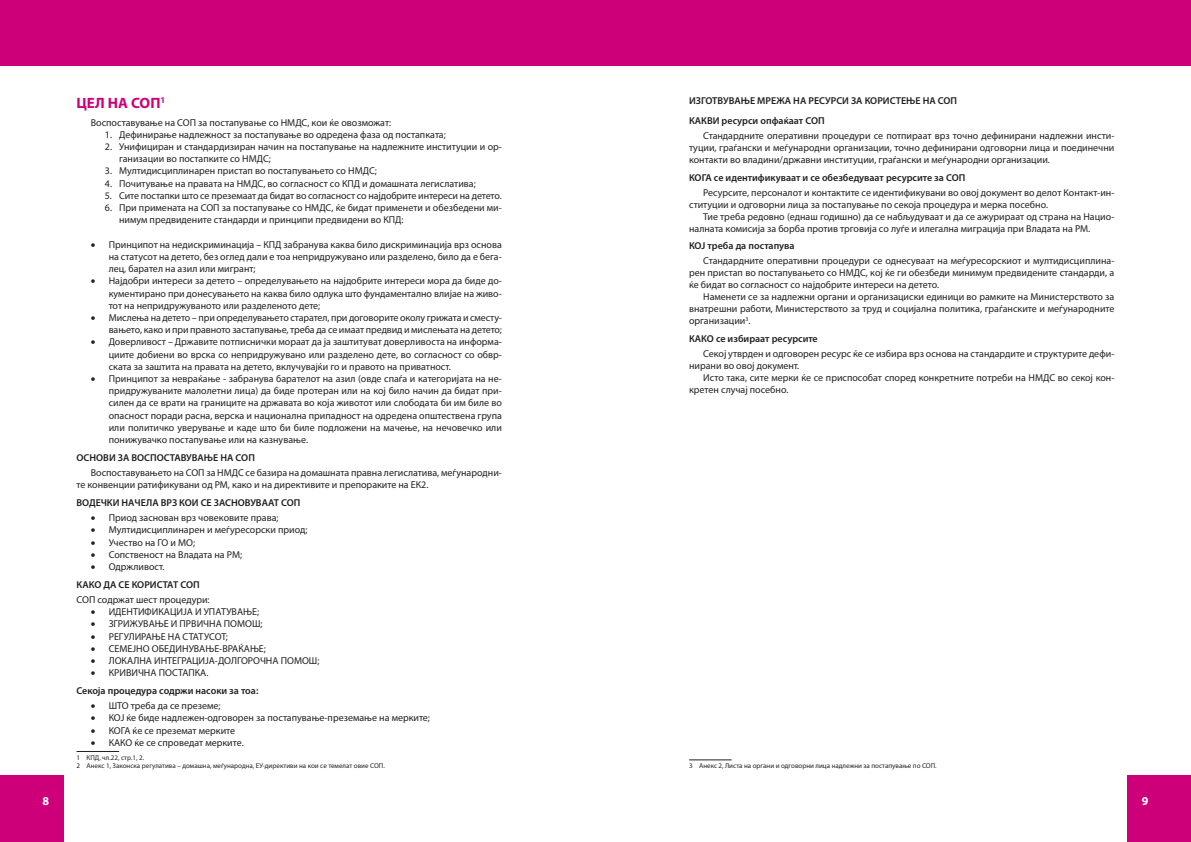
<style>
.page{position:relative;width:1191px;height:842px;background:#fff}
.page>*{position:absolute;margin:0;border:0;box-sizing:border-box;transform-origin:0 0}
.Naslov_MAGENTA{font:700 15px "Myriad Pro";color:#cd007a}
.t1{font:700 12px "Myriad Pro";color:#fff}
.Text{font:10px/12.2px "Myriad Pro";color:#231f20;text-align:justify}
.Bullet_2{font:10px/12.2px "Myriad Pro";color:#231f20}
.Podnaslov{font:600 10px "Myriad Pro";color:#231f20}
.Fusnota{font:7px "Myriad Pro";color:#231f20}
</style>
<div class="page">
<div style="left:1127px;top:775px;width:64px;height:67px;background:#cd007a"></div>
<div style="left:0;top:775px;width:64px;height:67px;background:#cd007a"></div>
<div style="left:0;top:0;width:1191px;height:66px;background:#cd007a"></div>
<hr style="left:77px;top:751px;width:42px;height:1px;background:#231f20">
<hr style="left:689px;top:759px;width:42px;height:1px;background:#231f20">
<p class="Naslov_MAGENTA" style="left:77px;top:93px;width:90px">ЦЕЛ НА СОП<sup>1</sup></p>
<p class="Text" style="left:91px;top:116px;width:302px">Воспоставување на СОП за постапување со НМДС, кои ќе овозможат:</p>
<p class="Bullet_2" style="left:105px;top:128px;width:342px">1. Дефинирање надлежност за постапување во одредена фаза од постапката;</p>
<p class="Bullet_2" style="left:119px;top:140px;width:384px;text-indent:-14px">2. Унифициран и стандардизиран начин на постапување на надлежните институции и ор&shy;ганизации во постапките со НМДС;</p>
<p class="Bullet_2" style="left:105px;top:165px;width:273px">3. Мултидисциплинарен пристап во постапувањето со НМДС;</p>
<p class="Bullet_2" style="left:105px;top:177px;width:372px">4. Почитување на правата на НМДС, во согласност со КПД и домашната легислатива;</p>
<p class="Bullet_2" style="left:105px;top:189px;width:398px">5. Сите постапки што се преземаат да бидат во согласност со најдобрите интереси на детето.</p>
<p class="Bullet_2" style="left:119px;top:201px;width:384px;text-indent:-14px">6. При примената на СОП за постапување со НМДС, ќе бидат применети и обезбедени ми&shy;нимум предвидените стандарди и принципи предвидени во КПД:</p>
<p class="Text" style="left:109px;top:238px;width:395px;text-indent:-18px">• Принципот на недискриминација – КПД забранува каква било дискриминација врз основа на статусот на детето, без оглед дали е тоа непридружувано или разделено, било да е бега&shy;лец, барател на азил или мигрант;</p>
<p class="Text" style="left:109px;top:275px;width:395px;text-indent:-18px">• Најдобри интереси за детето – определувањето на најдобрите интереси мора да биде до&shy;кументирано при донесувањето на каква било одлука што фундаментално влијае на живо&shy;тот на непридружуваното или разделеното дете;</p>
<p class="Text" style="left:91px;top:311px;width:413px;text-align:right">• Мислења на детето – при определувањето старател, при договорите околу грижата и сместу&shy;вањето, како и при правното застапување, треба да се имаат предвид и мислењата на детето;</p>
<p class="Text" style="left:109px;top:336px;width:395px;text-indent:-18px">• Доверливост – Државите потписнички мораат да ја заштитуват доверливоста на информа&shy;циите добиени во врска со непридружувано или разделено дете, во согласност со обвр&shy;ската за заштита на правата на детето, вклучувајќи го и правото на приватност.</p>
<p class="Text" style="left:109px;top:372px;width:395px;text-indent:-18px">• Принципот за невраќање - забранува барателот на азил (овде спаѓа и категоријата на не&shy;придружуваните малолетни лица) да биде протеран или на кој било начин да бидат при&shy;силен да се врати на границите на државата во која животот или слободата би им биле во опасност поради расна, верска и национална припадност на одредена општествена група или политичко уверување и каде што би биле подложени на мачење, на нечовечко или понижувачко постапување или на казнување.</p>
<p class="Podnaslov" style="left:77px;top:451px;width:180px">ОСНОВИ ЗА ВОСПОСТАВУВАЊЕ НА СОП</p>
<p class="Text" style="left:77px;top:466px;width:427px;text-indent:14px">Воспоставувањето на СОП за НМДС се базира на домашната правна легислатива, меѓународни&shy;те конвенции ратификувани од РМ, како и на директивите и препораките на ЕК2.</p>
<p class="Podnaslov" style="left:77px;top:496px;width:225px">ВОДЕЧКИ НАЧЕЛА ВРЗ КОИ СЕ ЗАСНОВУВААТ СОП</p>
<p class="Text" style="left:91px;top:511px;width:189px">• Приод заснован врз човековите права;</p>
<p class="Text" style="left:91px;top:524px;width:218px">• Мултидисциплинарен и меѓуресорски приод;</p>
<p class="Text" style="left:91px;top:536px;width:106px">• Учество на ГО и МО;</p>
<p class="Text" style="left:91px;top:548px;width:153px">• Сопственост на Владата на РМ;</p>
<p class="Text" style="left:91px;top:560px;width:75px">• Одржливост.</p>
<p class="Podnaslov" style="left:77px;top:578px;width:125px">КАКО ДА СЕ КОРИСТАТ СОП</p>
<p class="Text" style="left:77px;top:593px;width:135px">СОП содржат шест процедури:</p>
<p class="Text" style="left:91px;top:605px;width:170px">• ИДЕНТИФИКАЦИЈА И УПАТУВАЊЕ;</p>
<p class="Text" style="left:91px;top:618px;width:173px">• ЗГРИЖУВАЊЕ И ПРВИЧНА ПОМОШ;</p>
<p class="Text" style="left:91px;top:630px;width:139px">• РЕГУЛИРАЊЕ НА СТАТУСОТ;</p>
<p class="Text" style="left:91px;top:642px;width:177px">• СЕМЕЈНО ОБЕДИНУВАЊЕ-ВРАЌАЊЕ;</p>
<p class="Text" style="left:91px;top:654px;width:230px">• ЛОКАЛНА ИНТЕГРАЦИЈА-ДОЛГОРОЧНА ПОМОШ;</p>
<p class="Text" style="left:91px;top:666px;width:119px">• КРИВИЧНА ПОСТАПКА.</p>
<p class="Podnaslov" style="left:77px;top:684px;width:183px">Секоја процедура содржи насоки за тоа:</p>
<p class="Text" style="left:91px;top:699px;width:131px">• ШТО треба да се преземе;</p>
<p class="Text" style="left:91px;top:712px;width:341px">• КОЈ ќе биде надлежен-одговорен за постапување-преземање на мерките;</p>
<p class="Text" style="left:91px;top:724px;width:146px">• КОГА ќе се преземат мерките</p>
<p class="Text" style="left:91px;top:736px;width:155px">• КАКО ќе се спроведат мерките.</p>
<p class="Fusnota" style="left:77px;top:753px;width:69px">1 КПД, чл.22, стр.1, 2.</p>
<p class="Fusnota" style="left:77px;top:762px;width:310px">2 Анекс 1, Законска регулатива – домашна, меѓународна, ЕУ-директиви на кои се темелат овие СОП.</p>
<p class="Podnaslov" style="left:689px;top:94px;width:270px">ИЗГОТВУВАЊЕ МРЕЖА НА РЕСУРСИ ЗА КОРИСТЕЊЕ НА СОП</p>
<p class="Podnaslov" style="left:689px;top:115px;width:137px">КАКВИ ресурси опфаќаат СОП</p>
<p class="Text" style="left:689px;top:130px;width:427px;text-indent:14px">Стандардните оперативни процедури се потпираат врз точно дефинирани надлежни инсти&shy;туции, граѓански и меѓународни организации, точно дефинирани одговорни лица и поединечни контакти во владини/државни институции, граѓански и меѓународни организации.</p>
<p class="Podnaslov" style="left:689px;top:171px;width:278px">КОГА се идентификуваат и се обезбедуваат ресурсите за СОП</p>
<p class="Text" style="left:689px;top:186px;width:427px;text-indent:14px">Ресурсите, персоналот и контактите се идентификувани во овој документ во делот Контакт-ин&shy;ституции и одговорни лица за постапување по секоја процедура и мерка посебно.</p>
<p class="Text" style="left:689px;top:210px;width:427px;text-indent:14px">Тие треба редовно (еднаш годишно) да се набљудуваат и да се ажурираат од страна на Нацио&shy;налната комисија за борба против трговија со луѓе и илегална миграција при Владата на РМ.</p>
<p class="Podnaslov" style="left:689px;top:240px;width:107px">КОЈ треба да постапува</p>
<p class="Text" style="left:689px;top:255px;width:427px;text-indent:14px">Стандардните оперативни процедури се однесуваат на меѓуресорскиот и мултидисциплина&shy;рен пристап во постапувањето со НМДС, кој ќе ги обезбеди минимум предвидените стандарди, а ќе бидат во согласност со најдобрите интереси на детето.</p>
<p class="Text" style="left:689px;top:291px;width:427px;text-indent:14px">Наменети се за надлежни органи и организациски единици во рамките на Министерството за внатрешни работи, Министерството за труд и социјална политика, граѓанските и меѓународните организации<sup>3</sup>.</p>
<p class="Podnaslov" style="left:689px;top:332px;width:130px">КАКО се избираат ресурсите</p>
<p class="Text" style="left:689px;top:347px;width:427px;text-indent:14px">Секој утврден и одговорен ресурс ќе се избира врз основа на стандардите и структурите дефи&shy;нирани во овој документ.</p>
<p class="Text" style="left:689px;top:371px;width:427px;text-indent:14px">Исто така, сите мерки ќе се приспособат според конкретните потреби на НМДС во секој кон&shy;кретен случај посебно.</p>
<p class="Fusnota" style="left:689px;top:762px;width:249px">3 Анекс 2, Листа на органи и одговорни лица надлежни за постапување по СОП.</p>
<p class="t1" style="left:43px;top:793px;width:8px">8</p>
<p class="t1" style="left:1141px;top:793px;width:8px">9</p>
</div>
